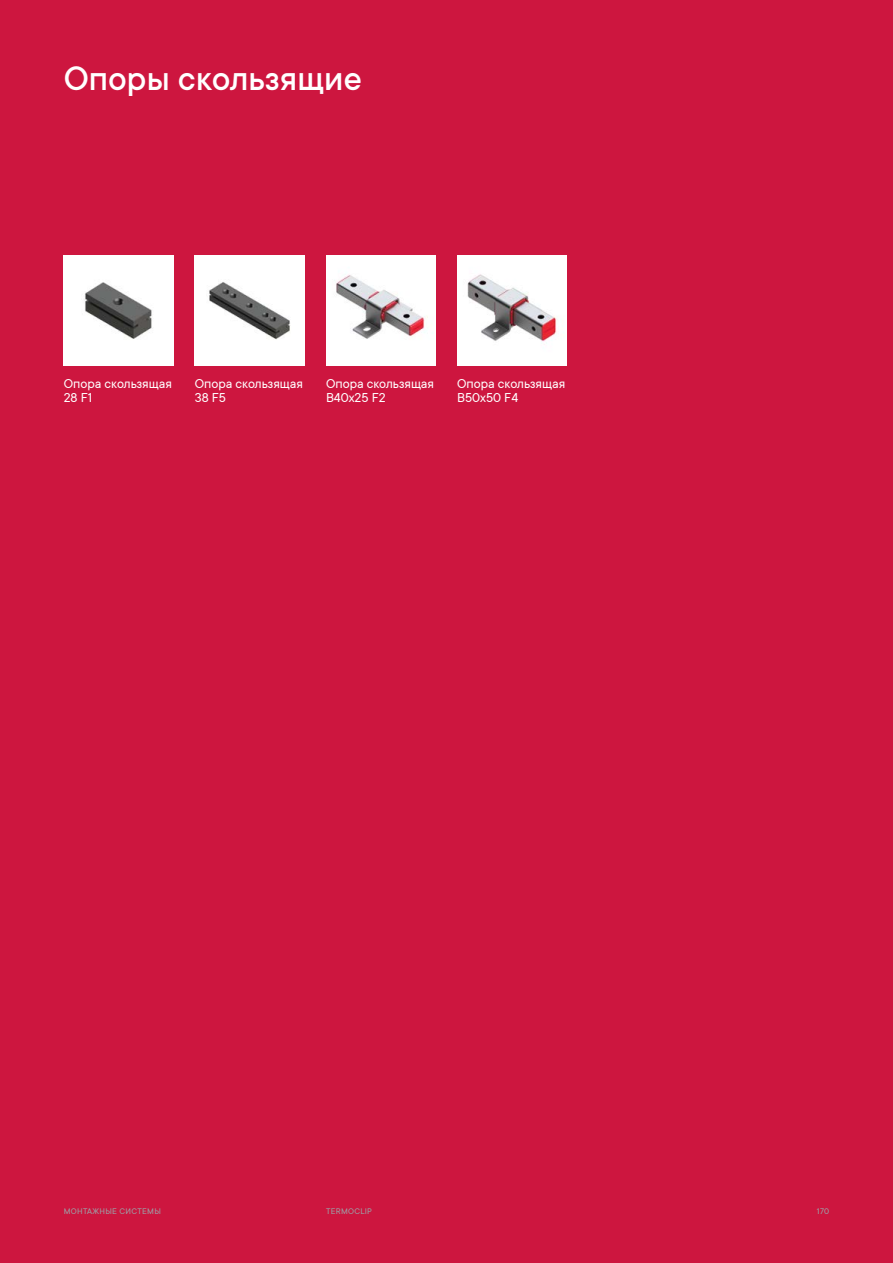
<style>
.page{position:relative;width:893px;height:1263px;background:#cd163f}
.page>*{position:absolute;margin:0;border:0;box-sizing:border-box;transform-origin:0 0}
.t1{font:500 37.5px "TT Commons";color:#fff}
.t2{font:14.25px/14.2px "TT Commons";color:#fff}
.t3{font:9px "TT Commons";letter-spacing:.03em;color:#9ba2a8}
</style>
<div class="page">
<img style="left:64px;top:255px;width:110px;height:110px">
<img style="left:195px;top:255px;width:110px;height:110px">
<img style="left:326px;top:255px;width:110px;height:110px">
<img style="left:457px;top:255px;width:110px;height:110px">
<h1 class="t1" style="left:64px;top:58px;width:300px">Опоры скользящиe</h1>
<p class="t2" style="left:64px;top:376px;width:110px">Опора скользящая<br>28 F1</p>
<p class="t2" style="left:195px;top:376px;width:110px">Опора скользящая<br>38 F5</p>
<p class="t2" style="left:326px;top:376px;width:110px">Опора скользящая<br>B40x25 F2</p>
<p class="t2" style="left:457px;top:376px;width:110px">Опора скользящая<br>B50x50 F4</p>
<p class="t3" style="left:64px;top:1206px;width:99px">МОНТАЖНЫЕ СИСТЕМЫ</p>
<p class="t3" style="left:326px;top:1206px;width:48px">TERMOCLIP</p>
<p class="t3" style="left:817px;top:1206px;width:14px">170</p>
</div>
